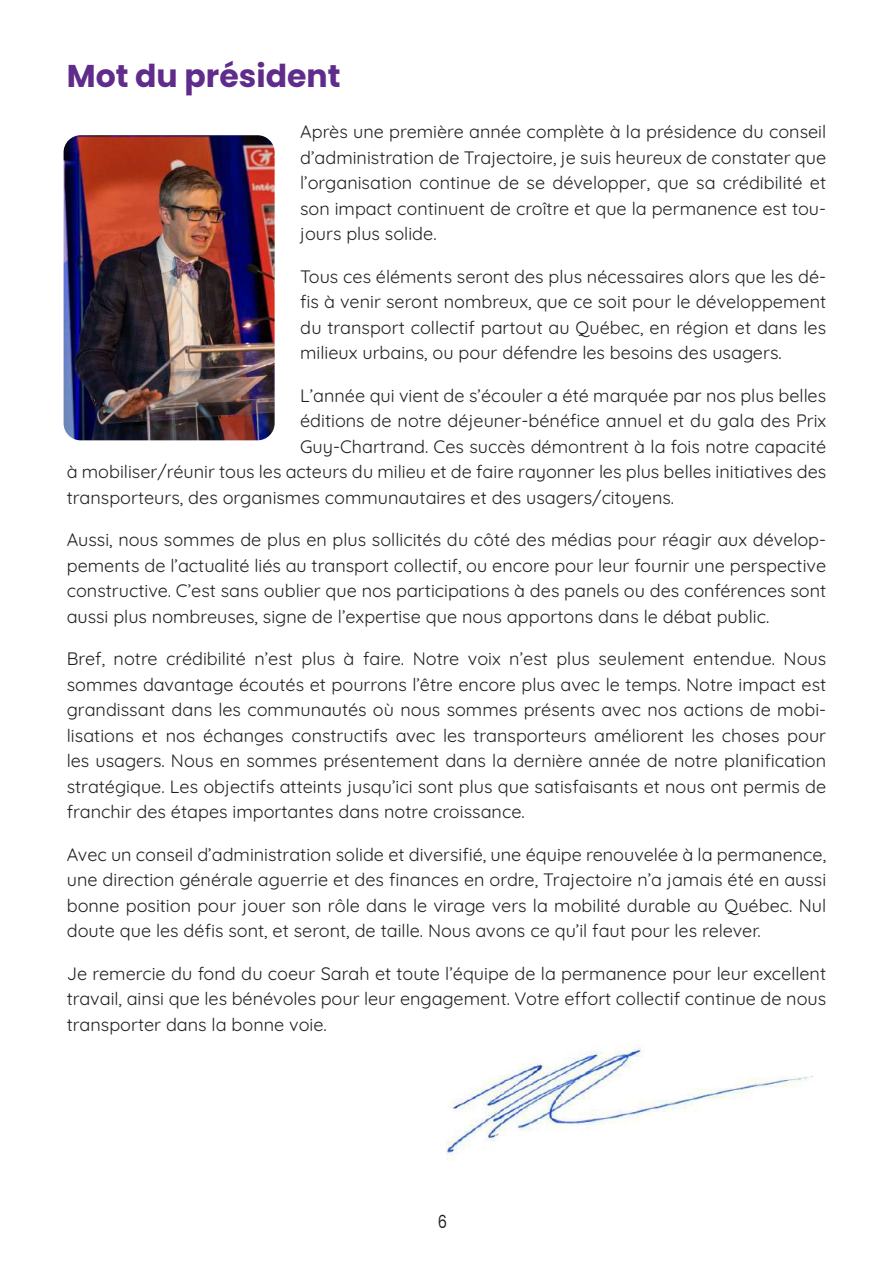
<style>
.page{position:relative;width:893px;height:1263px;background:#fff}
.page>*{position:absolute;margin:0;border:0;box-sizing:border-box;transform-origin:0 0}
.t1{font:700 31.5px "Poppins";color:#5f2c8b}
.t2{font:18px/25.5px "Quicksand";color:#231f20;text-align:justify}
.t3{font:18px "Poppins";color:#231f20;scale:.81 1}
</style>
<div class="page">
<img style="left:447px;top:1040px;width:366px;height:121px">
<img style="left:64px;top:135px;width:211px;height:305px">
<h1 class="t1" style="left:67px;top:58px;width:275px">Mot du président</h1>
<p class="t2" style="left:300px;top:117px;width:528px">Après une première année complète à la présidence du conseil d’administration de Trajectoire, je suis heureux de constater que l’organisation continue de se développer, que sa crédibilité et son impact continuent de croître et que la permanence est tou&shy;jours plus solide.</p>
<p class="t2" style="left:300px;top:262px;width:528px">Tous ces éléments seront des plus nécessaires alors que les dé&shy;fis à venir seront nombreux, que ce soit pour le développement du transport collectif partout au Québec, en région et dans les milieux urbains, ou pour défendre les besoins des usagers.</p>
<p class="t2" style="left:300px;top:381px;width:528px">L’année qui vient de s’écouler a été marquée par nos plus belles</p>
<p class="t2" style="left:300px;top:406px;width:528px">éditions de notre déjeuner-bénéfice annuel et du gala des Prix</p>
<p class="t2" style="left:300px;top:432px;width:528px">Guy-Chartrand. Ces succès démontrent à la fois notre capacité</p>
<p class="t2" style="left:67px;top:457px;width:761px">à mobiliser/réunir tous les acteurs du milieu et de faire rayonner les plus belles initiatives des</p>
<p class="t2" style="left:67px;top:483px;width:609px">transporteurs, des organismes communautaires et des usagers/citoyens.</p>
<p class="t2" style="left:67px;top:525px;width:761px">Aussi, nous sommes de plus en plus sollicités du côté des médias pour réagir aux dévelop&shy;pements de l’actualité liés au transport collectif, ou encore pour leur fournir une perspective constructive. C’est sans oublier que nos participations à des panels ou des conférences sont aussi plus nombreuses, signe de l’expertise que nous apportons dans le débat public.</p>
<p class="t2" style="left:67px;top:644px;width:761px">Bref, notre crédibilité n’est plus à faire. Notre voix n’est plus seulement entendue. Nous sommes davantage écoutés et pourrons l’être encore plus avec le temps. Notre impact est grandissant dans les communautés où nous sommes présents avec nos actions de mobi&shy;lisations et nos échanges constructifs avec les transporteurs améliorent les choses pour les usagers. Nous en sommes présentement dans la dernière année de notre planification stratégique. Les objectifs atteints jusqu’ici sont plus que satisfaisants et nous ont permis de franchir des étapes importantes dans notre croissance.</p>
<p class="t2" style="left:67px;top:840px;width:761px">Avec un conseil d’administration solide et diversifié, une équipe renouvelée à la permanence, une direction générale aguerrie et des finances en ordre, Trajectoire n’a jamais été en aussi bonne position pour jouer son rôle dans le virage vers la mobilité durable au Québec. Nul doute que les défis sont, et seront, de taille. Nous avons ce qu’il faut pour les relever.</p>
<p class="t2" style="left:67px;top:959px;width:761px">Je remercie du fond du coeur Sarah et toute l’équipe de la permanence pour leur excellent travail, ainsi que les bénévoles pour leur engagement. Votre effort collectif continue de nous transporter dans la bonne voie.</p>
<p class="t3" style="left:438px;top:1211px;width:13px">6</p>
</div>
